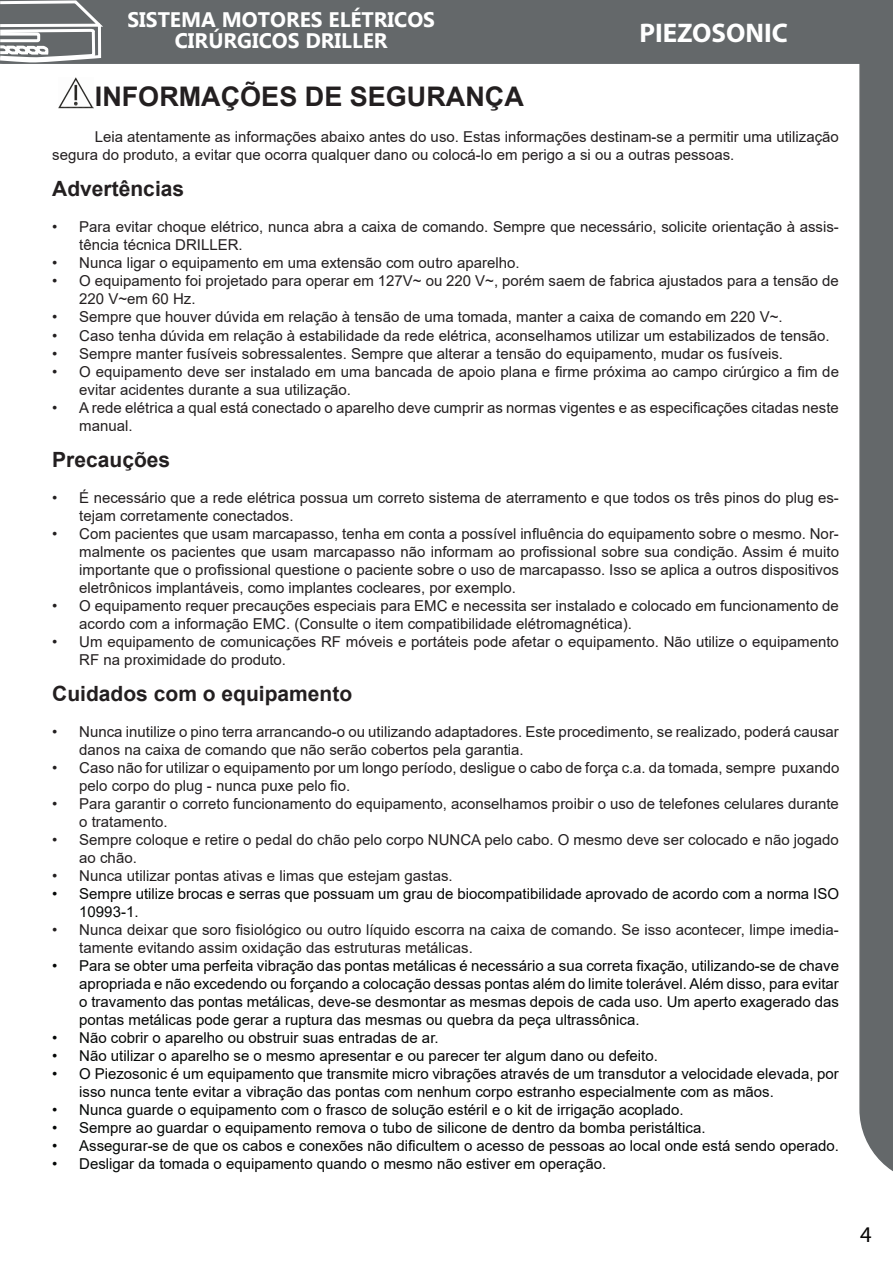
<style>
.page{position:relative;width:893px;height:1263px;background:#fff}
.page>*{position:absolute;margin:0;border:0;box-sizing:border-box;transform-origin:0 0}
.Normal_texto{font:700 27px "Arial";color:#231f20}
.t1{font:700 27px "Myriad Pro";color:#fff}
.t2{font:22.5px "Myriad Pro";color:#070605}
.t3{font:700 21px "Arial";color:#231f20}
.t4{font:700 21px/21px "Myanmar Text";color:#fff;text-align:center}
.Normal_texto-2{font:15px/18px "Arial";color:#231f20}
.t5{font:15px/18px "Arial";color:#050706}
</style>
<div class="page">
<div style="left:107px;top:0;width:752px;height:64px;background:#64686a"></div>
<div style="left:859px;top:0;width:34px;height:1171px;background:#64686a"></div>
<svg style="left:0;top:0;width:107px;height:64px"></svg>
<img style="left:58px;top:78px;width:35px;height:30px">
<h3 class="t4" style="left:127px;top:9px;width:309px">SISTEMA MOTORES ELÉTRICOS<br>CIRÚRGICOS DRILLER</h3>
<p class="Normal_texto" style="left:95px;top:78px;width:431px">INFORMAÇÕES DE SEGURANÇA</p>
<p class="Normal_texto-2" style="left:52px;top:128px;width:788px;text-indent:43px">Leia atentamente as informações abaixo antes do uso. Estas informações destinam-se a permitir uma utilização segura do produto, a evitar que ocorra qualquer dano ou colocá-lo em perigo a si ou a outras pessoas.</p>
<p class="t3" style="left:52px;top:174px;width:133px">Advertências</p>
<p class="Normal_texto-2" style="left:79px;top:218px;width:761px;text-indent:-27px">• Para evitar choque elétrico, nunca abra a caixa de comando. Sempre que necessário, solicite orientação à assis&shy;tência técnica DRILLER.</p>
<p class="Normal_texto-2" style="left:52px;top:254px;width:469px">• Nunca ligar o equipamento em uma extensão com outro aparelho.</p>
<p class="Normal_texto-2" style="left:79px;top:272px;width:761px;text-indent:-27px">• O equipamento foi projetado para operar em 127V~ ou 220 V~, porém saem de fabrica ajustados para a tensão de<br>220 V~em 60 Hz.</p>
<p class="Normal_texto-2" style="left:52px;top:308px;width:732px">• Sempre que houver dúvida em relação à tensão de uma tomada, manter a caixa de comando em 220 V~.</p>
<p class="Normal_texto-2" style="left:52px;top:326px;width:779px">• Caso tenha dúvida em relação à estabilidade da rede elétrica, aconselhamos utilizar um estabilizados de tensão.</p>
<p class="Normal_texto-2" style="left:52px;top:344px;width:732px">• Sempre manter fusíveis sobressalentes. Sempre que alterar a tensão do equipamento, mudar os fusíveis.</p>
<p class="Normal_texto-2" style="left:79px;top:362px;width:761px;text-indent:-27px">• O equipamento deve ser instalado em uma bancada de apoio plana e firme próxima ao campo cirúrgico a fim de evitar acidentes durante a sua utilização.</p>
<p class="Normal_texto-2" style="left:79px;top:398px;width:761px;text-indent:-27px">• A rede elétrica a qual está conectado o aparelho deve cumprir as normas vigentes e as especificações citadas neste manual.</p>
<p class="t3" style="left:52px;top:444px;width:119px">Precauções</p>
<p class="Normal_texto-2" style="left:79px;top:488px;width:761px;text-indent:-27px">• É necessário que a rede elétrica possua um correto sistema de aterramento e que todos os três pinos do plug es&shy;tejam corretamente conectados.</p>
<p class="Normal_texto-2" style="left:79px;top:524px;width:761px;text-align:justify;text-indent:-27px">• Com pacientes que usam marcapasso, tenha em conta a possível influência do equipamento sobre o mesmo. Nor&shy;malmente os pacientes que usam marcapasso não informam ao profissional sobre sua condição. Assim é muito importante que o profissional questione o paciente sobre o uso de marcapasso. Isso se aplica a outros dispositivos eletrônicos implantáveis, como implantes cocleares, por exemplo.</p>
<p class="Normal_texto-2" style="left:79px;top:596px;width:761px;text-indent:-27px">• O equipamento requer precauções especiais para EMC e necessita ser instalado e colocado em funcionamento de acordo com a informação EMC. (Consulte o item compatibilidade elétromagnética).</p>
<p class="Normal_texto-2" style="left:79px;top:632px;width:761px;text-indent:-27px">• Um equipamento de comunicações RF móveis e portáteis pode afetar o equipamento. Não utilize o equipamento<br>RF na proximidade do produto.</p>
<p class="t3" style="left:52px;top:678px;width:301px">Cuidados com o equipamento</p>
<p class="Normal_texto-2" style="left:79px;top:722px;width:761px;text-indent:-27px">• Nunca inutilize o pino terra arrancando-o ou utilizando adaptadores. Este procedimento, se realizado, poderá causar danos na caixa de comando que não serão cobertos pela garantia.</p>
<p class="Normal_texto-2" style="left:79px;top:758px;width:762px;text-indent:-27px">• Caso não for utilizar o equipamento por um longo período, desligue o cabo de força c.a. da tomada, sempre puxando pelo corpo do plug - nunca puxe pelo fio.</p>
<p class="Normal_texto-2" style="left:79px;top:794px;width:761px;text-indent:-27px">• Para garantir o correto funcionamento do equipamento, aconselhamos proibir o uso de telefones celulares durante o tratamento.</p>
<p class="Normal_texto-2" style="left:79px;top:830px;width:761px;text-indent:-27px">• Sempre coloque e retire o pedal do chão pelo corpo NUNCA pelo cabo. O mesmo deve ser colocado e não jogado ao chão.</p>
<p class="Normal_texto-2" style="left:52px;top:866px;width:402px">• Nunca utilizar pontas ativas e limas que estejam gastas.</p>
<p class="t5" style="left:79px;top:884px;width:761px;text-indent:-27px">• Sempre utilize brocas e serras que possuam um grau de biocompatibilidade aprovado de acordo com a norma ISO<br>10993-1.</p>
<p class="Normal_texto-2" style="left:79px;top:920px;width:761px;text-indent:-27px">• Nunca deixar que soro fisiológico ou outro líquido escorra na caixa de comando. Se isso acontecer, limpe imedia&shy;tamente evitando assim oxidação das estruturas metálicas.</p>
<p class="t5" style="left:79px;top:956px;width:761px;text-align:justify;text-indent:-27px">• Para se obter uma perfeita vibração das pontas metálicas é necessário a sua correta fixação, utilizando-se de chave apropriada e não excedendo ou forçando a colocação dessas pontas além do limite tolerável. Além disso, para evitar o travamento das pontas metálicas, deve-se desmontar as mesmas depois de cada uso. Um aperto exagerado das pontas metálicas pode gerar a ruptura das mesmas ou quebra da peça ultrassônica.</p>
<p class="t5" style="left:52px;top:1028px;width:388px">• Não cobrir o aparelho ou obstruir suas entradas de ar.</p>
<p class="t5" style="left:52px;top:1046px;width:607px">• Não utilizar o aparelho se o mesmo apresentar e ou parecer ter algum dano ou defeito.</p>
<p class="t5" style="left:79px;top:1064px;width:761px;text-indent:-27px">• O Piezosonic é um equipamento que transmite micro vibrações através de um transdutor a velocidade elevada, por isso nunca tente evitar a vibração das pontas com nenhum corpo estranho especialmente com as mãos.</p>
<p class="t5" style="left:52px;top:1100px;width:633px">• Nunca guarde o equipamento com o frasco de solução estéril e o kit de irrigação acoplado.</p>
<p class="t5" style="left:52px;top:1118px;width:655px">• Sempre ao guardar o equipamento remova o tubo de silicone de dentro da bomba peristáltica.</p>
<p class="t5" style="left:52px;top:1136px;width:788px">• Assegurar-se de que os cabos e conexões não dificultem o acesso de pessoas ao local onde está sendo operado.</p>
<p class="t5" style="left:52px;top:1154px;width:555px">• Desligar da tomada o equipamento quando o mesmo não estiver em operação.</p>
<h1 class="t1" style="left:639px;top:16px;width:150px">PIEZOSONIC</h1>
<h2 class="t2" style="left:860px;top:1220px;width:13px">4</h2>
</div>
